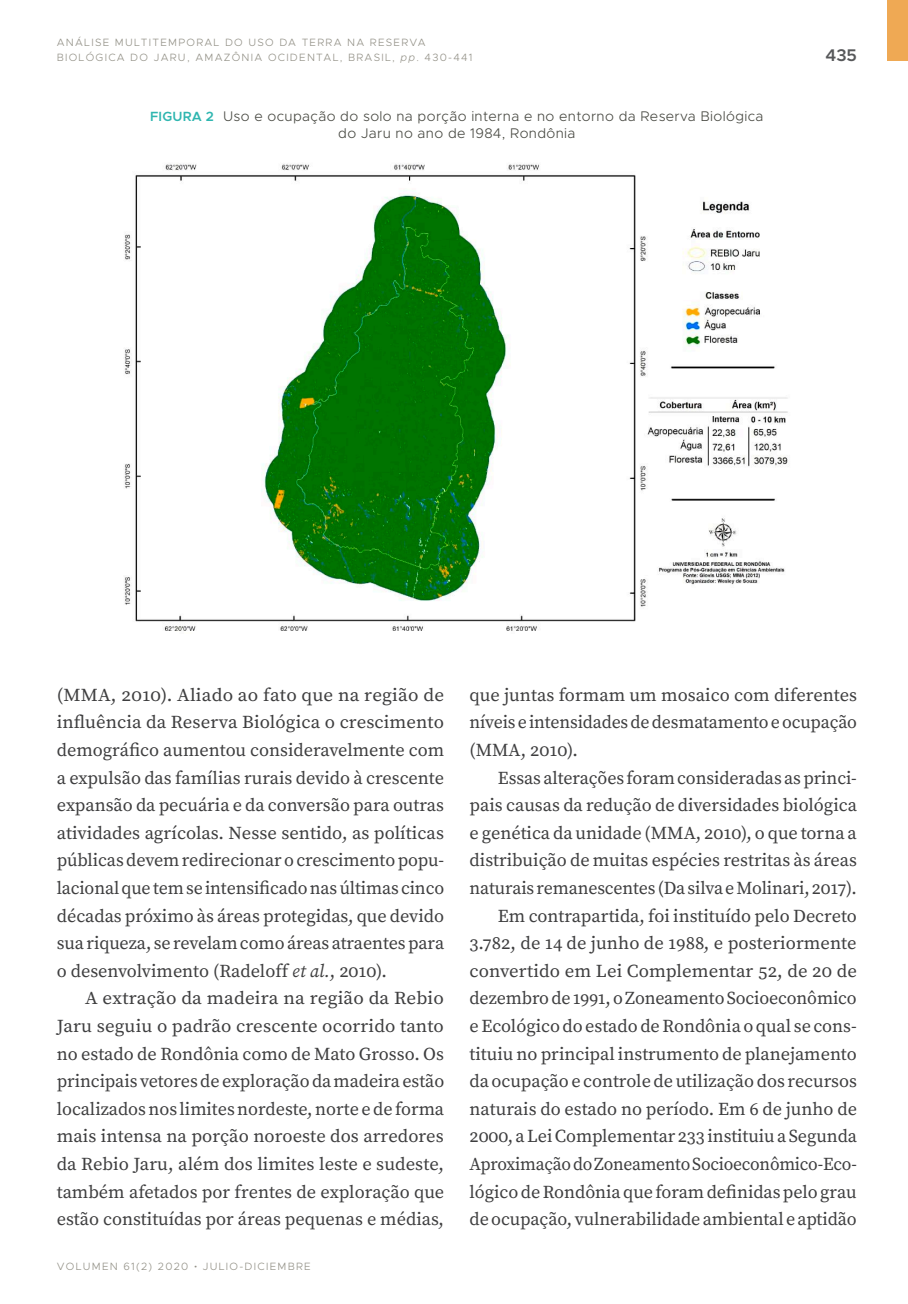
<style>
.page{position:relative;width:908px;height:1304px;background:#fff}
.page>*{position:absolute;margin:0;border:0;box-sizing:border-box;transform-origin:0 0}
.t1{font:18.2px/27.6px "Source Serif Pro";color:#3e3e3f;text-align:justify;scale:1.05 1}
.t2{font:18.2px/27.6px "Source Serif Pro";color:#3e3e3f;text-align:justify}
.t3{font:600 17px "Metropolis";color:#57585a}
.t4{font:300 14px/17px "Metropolis";letter-spacing:.025em;color:#474841;text-align:center}
.t5{font:300 10.6px/14.6px "Metropolis";letter-spacing:.12em;color:#929086}
.s1{font-style:italic}
.s2{font-weight:600;font-size:13.4px;color:#2fb6b0}
.s3{font-family:"Source Serif Pro"}
</style>
<div class="page">
<div style="left:886px;top:0;width:21px;height:61px;background:#efa954"></div>
<img style="left:124px;top:163px;width:664px;height:468px">
<p class="t5" style="left:57px;top:35px;width:417px">ANÁLISE MULTITEMPORAL DO USO DA TERRA NA RESERVA<br>BIOLÓGICA DO JARU, AMAZÔNIA OCIDENTAL, BRASIL, <span class="s1">pp</span>. 430-441</p>
<p class="t4" style="left:150px;top:108px;width:614px"><span class="s2">FIGURA 2</span> Uso e ocupação do solo na porção interna e no entorno da Reserva Biológica do Jaru no ano de 1984, Rondônia</p>
<p class="t3" style="left:825px;top:44px;width:33px">435</p>
<p class="t1" style="left:57px;top:682px;width:370px">(MMA, 2010). Aliado ao fato que na região de influência da Reserva Biológica o crescimento demográfico aumentou consideravelmente com a expulsão das famílias rurais devido à crescente expansão da pecuária e da conversão para outras atividades agrícolas. Nesse sentido, as políticas públicas devem redirecionar o crescimento popu&shy;lacional que tem se intensificado nas últimas cinco décadas próximo às áreas protegidas, que devido sua riqueza, se revelam como áreas atraentes para o desenvolvimento (Radeloff <span class="s1">et al.</span>, 2010).</p>
<p class="t1" style="left:57px;top:985px;width:370px;text-indent:28px">A extração da madeira na região da Rebio Jaru seguiu o padrão crescente ocorrido tanto no estado de Rondônia como de Mato Grosso. Os principais vetores de exploração da madeira estão localizados nos limites nordeste, norte e de forma mais intensa na porção noroeste dos arredores da Rebio Jaru, além dos limites leste e sudeste, também afetados por frentes de exploração que estão constituídas por áreas pequenas e médias,</p>
<p class="t5" style="left:57px;top:1259px;width:255px">VOLUMEN 61(2) 2020 <span class="s3">•</span> JULIO-DICIEMBRE</p>
<p class="t2" style="left:469px;top:682px;width:389px">que juntas formam um mosaico com diferentes níveis e intensidades de desmatamento e ocupação (MMA, 2010).</p>
<p class="t2" style="left:469px;top:764px;width:389px;text-align:right">Essas alterações foram consideradas as princi&shy;pais causas da redução de diversidades biológica e genética da unidade (MMA, 2010), o que torna a distribuição de muitas espécies restritas às áreas naturais remanescentes (Da silva e Molinari, 2017).<br>Em contrapartida, foi instituído pelo Decreto 3.782, de 14 de junho de 1988, e posteriormente convertido em Lei Complementar 52, de 20 de dezembro de 1991, o Zoneamento Socioeconômico e Ecológico do estado de Rondôniao qual se cons&shy;tituiu no principal instrumento de planejamento da ocupação e controle de utilização dos recursos naturais do estado no período. Em 6 de junho de 2000, a Lei Complementar 233 instituiu a Segunda Aproximação do Zoneamento Socioeconômico-Eco&shy;lógico de Rondônia que foram definidas pelo grau de ocupação, vulnerabilidade ambiental e aptidão</p>
</div>
